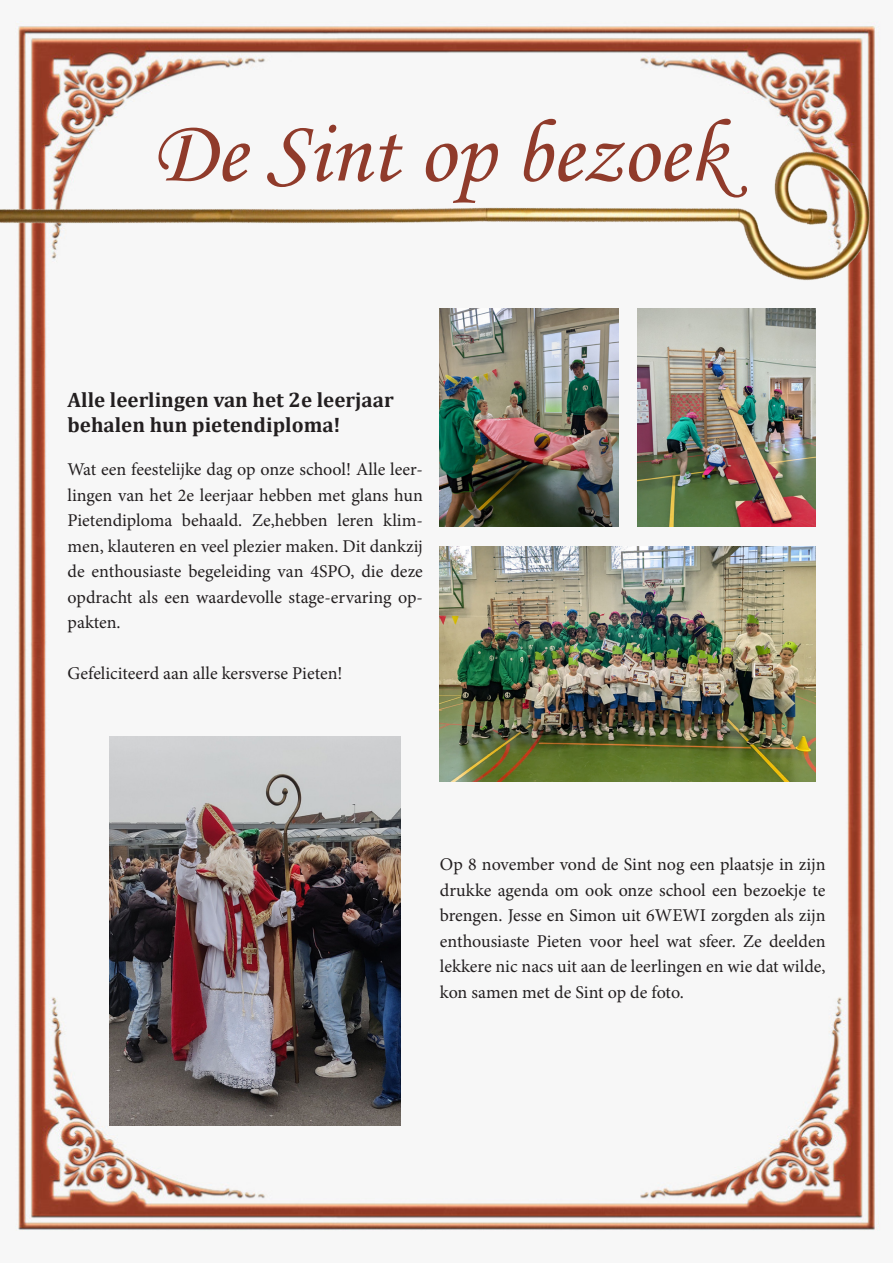
<style>
.page{position:relative;width:893px;height:1263px;background:#fff}
.page>*{position:absolute;margin:0;border:0;box-sizing:border-box;transform-origin:0 0}
.t1{font:90px "Monotype Corsiva";color:#903b2b}
.t2{font:700 21px "Cambria";color:#231f20}
.t3{font:18px/25.5px "Minion Pro";color:#231f20;text-align:justify}
</style>
<div class="page">
<img style="left:15px;top:21px;width:865px;height:1210px">
<img style="left:0;top:140px;width:880px;height:147px">
<img style="left:637px;top:309px;width:178px;height:218px">
<img style="left:440px;top:309px;width:178px;height:218px">
<img style="left:440px;top:546px;width:375px;height:236px">
<img style="left:110px;top:736px;width:291px;height:389px">
<p class="t1" style="left:152px;top:98px;width:577px">De Sint op bezoek</p>
<p class="t2" style="left:68px;top:385px;width:328px">Alle leerlingen van het 2e leerjaar</p>
<p class="t2" style="left:68px;top:410px;width:275px">behalen hun pietendiploma!</p>
<p class="t3" style="left:68px;top:457px;width:357px">Wat een feestelijke dag op onze school! Alle leer&shy;lingen van het 2e leerjaar hebben met glans hun Pietendiploma behaald. Ze,hebben leren klim&shy;men, klauteren en veel plezier maken. Dit dankzij de enthousiaste begeleiding van 4SPO, die deze opdracht als een waardevolle stage-ervaring op&shy;pakten.</p>
<p class="t3" style="left:68px;top:661px;width:277px">Gefeliciteerd aan alle kersverse Pieten!</p>
<p class="t3" style="left:440px;top:852px;width:387px">Op 8 november vond de Sint nog een plaatsje in zijn drukke agenda om ook onze school een bezoekje te brengen. Jesse en Simon uit 6WEWI zorgden als zijn enthousiaste Pieten voor heel wat sfeer. Ze deelden lekkere nic nacs uit aan de leerlingen en wie dat wilde, kon samen met de Sint op de foto.</p>
</div>
